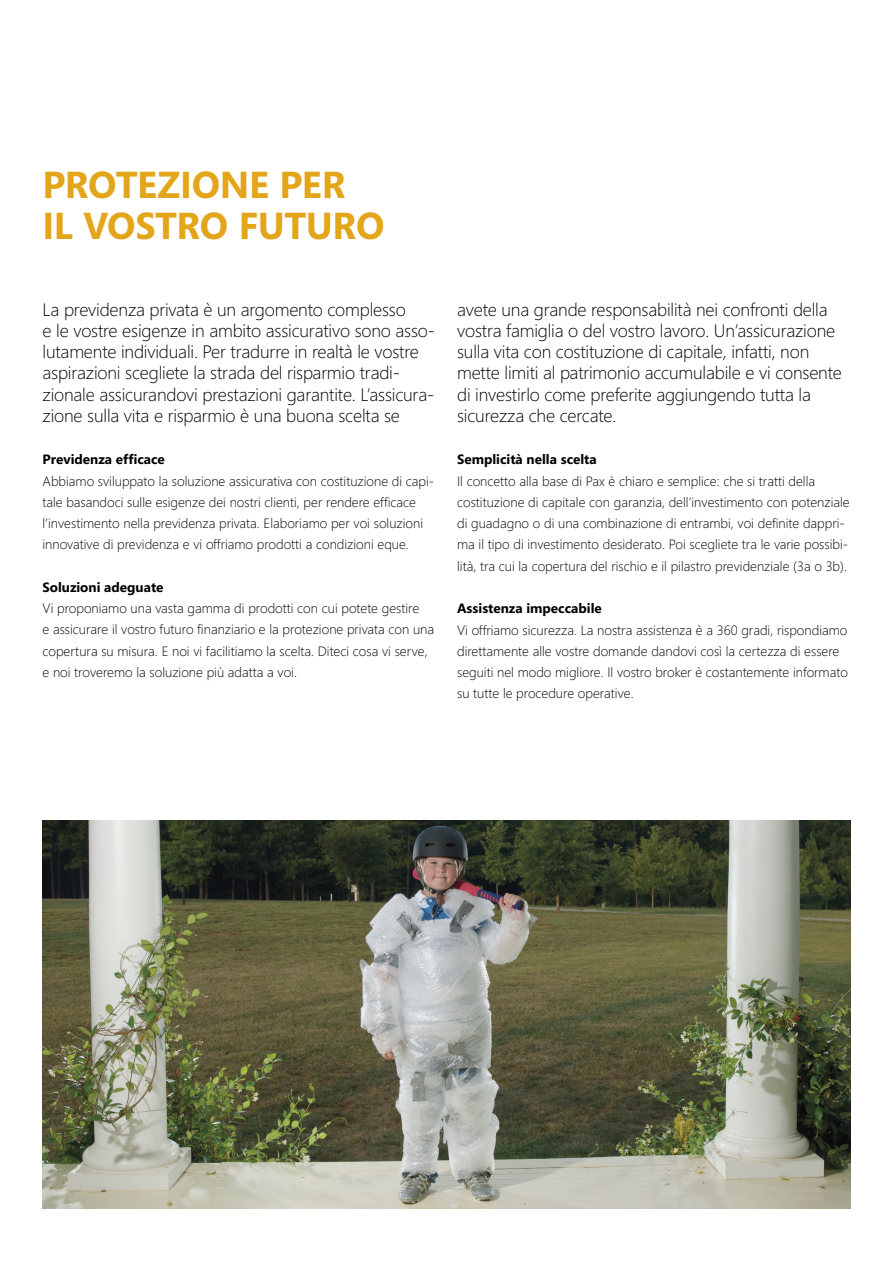
<style>
.page{position:relative;width:893px;height:1263px;background:#fff}
.page>*{position:absolute;margin:0;border:0;box-sizing:border-box;transform-origin:0 0}
.t1{font:700 37.5px/40.5px "Segoe";letter-spacing:-.01em;color:#e3a51a}
.t2{font:300 18px/21.3px "Segoe";letter-spacing:-.01em;color:#000}
.t3{font:300 13.5px/21.3px "Segoe";color:#000}
.t4{font:700 13.5px "Segoe";color:#000}
</style>
<div class="page">
<img style="left:43px;top:821px;width:807px;height:387px">
<h1 class="t1" style="left:43px;top:164px;width:343px">PROTEZIONE PER<br>IL VOSTRO FUTURO</h1>
<p class="t2" style="left:43px;top:299px;width:394px">La previdenza privata è un argomento complesso<br>e le vostre esigenze in ambito assicurativo sono asso&shy;lutamente individuali. Per tradurre in realtà le vostre aspirazioni scegliete la strada del risparmio tradi&shy;zionale assicurandovi prestazioni garantite. L’assicura&shy;zione sulla vita e risparmio è una buona scelta se</p>
<p class="t2" style="left:457px;top:299px;width:386px">avete una grande responsabilità nei confronti della vostra famiglia o del vostro lavoro. Un’assicurazione sulla vita con costituzione di capitale, infatti, non mette limiti al patrimonio accumulabile e vi consente di investirlo come preferite aggiungendo tutta la sicurezza che cercate.</p>
<p class="t4" style="left:43px;top:450px;width:124px">Previdenza efficace</p>
<p class="t3" style="left:43px;top:470px;width:393px">Abbiamo sviluppato la soluzione assicurativa con costituzione di capi&shy;tale basandoci sulle esigenze dei nostri clienti, per rendere efficace l’investimento nella previdenza privata. Elaboriamo per voi soluzioni innovative di previdenza e vi offriamo prodotti a condizioni eque.</p>
<p class="t4" style="left:43px;top:578px;width:122px">Soluzioni adeguate</p>
<p class="t3" style="left:43px;top:598px;width:393px">Vi proponiamo una vasta gamma di prodotti con cui potete gestire<br>e assicurare il vostro futuro finanziario e la protezione privata con una copertura su misura. E noi vi facilitiamo la scelta. Diteci cosa vi serve, e noi troveremo la soluzione più adatta a voi.</p>
<p class="t4" style="left:457px;top:450px;width:141px">Semplicità nella scelta</p>
<p class="t3" style="left:457px;top:470px;width:394px">Il concetto alla base di Pax è chiaro e semplice: che si tratti della costituzione di capitale con garanzia, dell’investimento con potenziale di guadagno o di una combinazione di entrambi, voi definite dappri&shy;ma il tipo di investimento desiderato. Poi scegliete tra le varie possibi&shy;lità, tra cui la copertura del rischio e il pilastro previdenziale (3a o 3b).</p>
<p class="t4" style="left:457px;top:599px;width:146px">Assistenza impeccabile</p>
<p class="t3" style="left:457px;top:619px;width:392px">Vi offriamo sicurezza. La nostra assistenza è a 360 gradi, rispondiamo direttamente alle vostre domande dandovi così la certezza di essere seguiti nel modo migliore. Il vostro broker è costantemente informato su tutte le procedure operative.</p>
</div>
